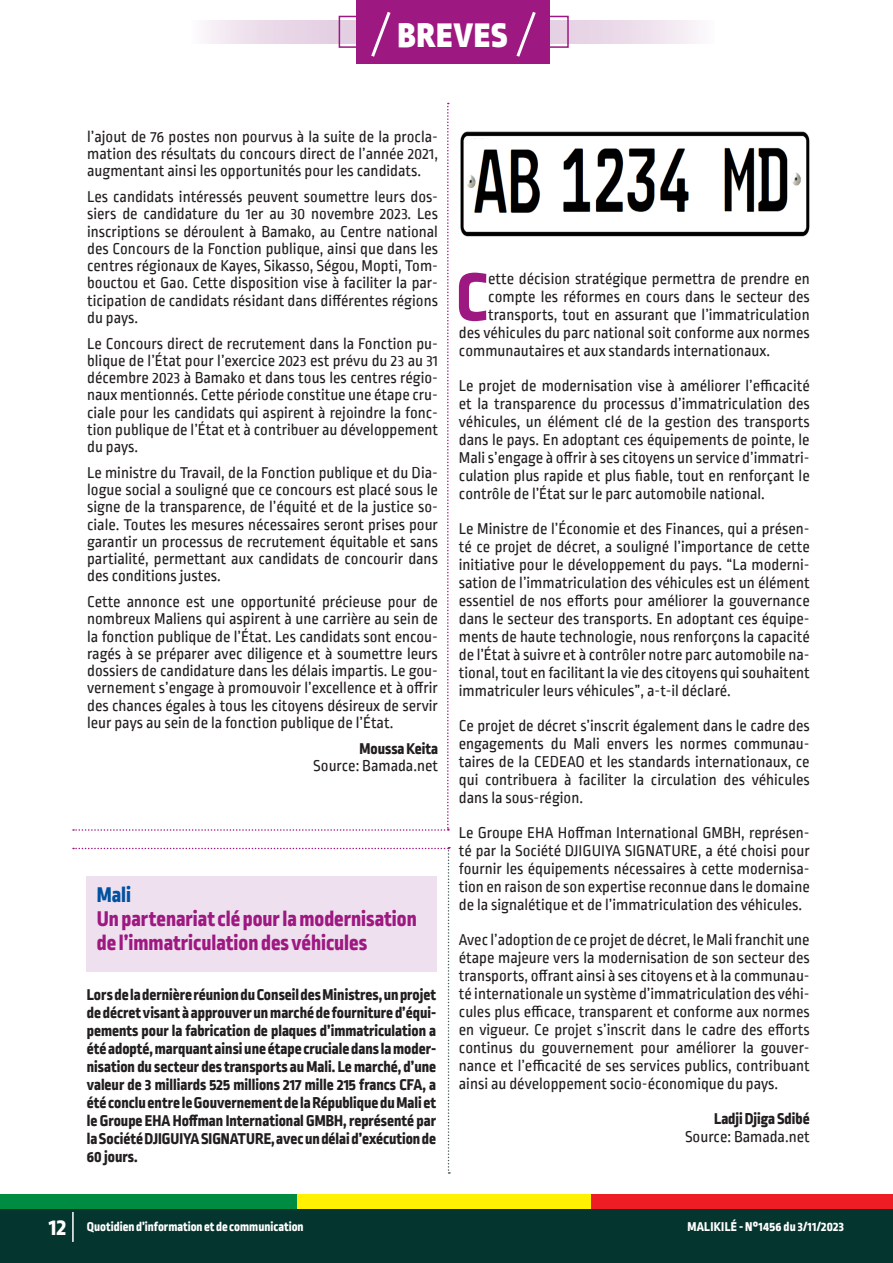
<style>
.page{position:relative;width:893px;height:1263px;background:#fff}
.page>*{position:absolute;margin:0;border:0;box-sizing:border-box;transform-origin:0 0}
.t1{font:800 71.4px "Ropa Sans Pro";color:#9e1881}
.t2{font:900 36px "Ropa Sans Pro";letter-spacing:.03em;color:#fff}
.t3{font:800 24px "Ropa Sans Pro";color:#fff}
.t4{font:800 22.5px/24px "Ropa Sans Pro";color:#9e1881}
.t5{font:800 22.5px "Ropa Sans Pro";color:#0052a1}
.t6{font:16.5px/18px "Ropa Sans PTT";color:#231f20;text-align:justify}
.t7{font:800 16.5px/18px "Ropa Sans Pro";color:#231f20;text-align:justify}
.t8{font:800 13.5px "Ropa Sans Pro";color:#fff}
.t9{font:800 13.5px "Ropa Sans Pro";letter-spacing:.02em;color:#fff}
</style>
<div class="page">
<div style="left:0;top:1195px;width:297px;height:17px;background:#008b43"></div>
<div style="left:297px;top:1195px;width:297px;height:17px;background:#fff101"></div>
<div style="left:592px;top:1195px;width:301px;height:17px;background:#ee1d23"></div>
<div style="left:0;top:1209px;width:893px;height:54px;background:#05352f"></div>
<hr style="left:72px;top:1212px;width:2px;height:30px;background:#fff">
<svg style="left:205px;top:21px;width:493px;height:23px;background:#ebdbea"></svg>
<div style="left:339px;top:16px;width:230px;height:32px;border:2px solid #9e1881"></div>
<div style="left:357px;top:0;width:193px;height:64px;background:#9e1881"></div>
<svg style="left:371px;top:12px;width:20px;height:45px"></svg>
<svg style="left:516px;top:12px;width:20px;height:45px"></svg>
<svg style="left:73px;top:103px;width:376px;height:728px"></svg>
<svg style="left:73px;top:847px;width:376px;height:327px"></svg>
<img style="left:460px;top:131px;width:350px;height:106px">
<p class="t2" style="left:398px;top:13px;width:111px">BREVES</p>
<p class="t6" style="left:87px;top:129px;width:352px;line-height:17.2px">l’ajout de 76 postes non pourvus à la suite de la procla&shy;mation des résultats du concours direct de l’année 2021, augmentant ainsi les opportunités pour les candidats.</p>
<p class="t6" style="left:87px;top:189px;width:352px;line-height:17.2px">Les candidats intéressés peuvent soumettre leurs dos&shy;siers de candidature du 1er au 30 novembre 2023. Les inscriptions se déroulent à Bamako, au Centre national des Concours de la Fonction publique, ainsi que dans les centres régionaux de Kayes, Sikasso, Ségou, Mopti, Tom&shy;bouctou et Gao. Cette disposition vise à faciliter la par&shy;ticipation de candidats résidant dans différentes régions du pays.</p>
<p class="t6" style="left:87px;top:336px;width:352px;line-height:17.2px">Le Concours direct de recrutement dans la Fonction pu&shy;blique de l’État pour l’exercice 2023 est prévu du 23 au 31 décembre 2023 à Bamako et dans tous les centres régio&shy;naux mentionnés. Cette période constitue une étape cru&shy;ciale pour les candidats qui aspirent à rejoindre la fonc&shy;tion publique de l’État et à contribuer au développement du pays.</p>
<p class="t6" style="left:87px;top:465px;width:352px;line-height:17.2px">Le ministre du Travail, de la Fonction publique et du Dia&shy;logue social a souligné que ce concours est placé sous le signe de la transparence, de l’équité et de la justice so&shy;ciale. Toutes les mesures nécessaires seront prises pour garantir un processus de recrutement équitable et sans partialité, permettant aux candidats de concourir dans des conditions justes.</p>
<p class="t6" style="left:87px;top:594px;width:352px;line-height:17.2px">Cette annonce est une opportunité précieuse pour de nombreux Maliens qui aspirent à une carrière au sein de la fonction publique de l’État. Les candidats sont encou&shy;ragés à se préparer avec diligence et à soumettre leurs dossiers de candidature dans les délais impartis. Le gou&shy;vernement s’engage à promouvoir l’excellence et à offrir des chances égales à tous les citoyens désireux de servir leur pays au sein de la fonction publique de l’État.</p>
<p class="t7" style="left:360px;top:740px;width:80px">Moussa Keita</p>
<p class="t6" style="left:313px;top:757px;width:126px">Source: Bamada.net</p>
<p class="t5" style="left:97px;top:881px;width:36px">Mali</p>
<p class="t4" style="left:97px;top:907px;width:322px">Un partenariat clé pour la modernisation de l’immatriculation des véhicules</p>
<p class="t7" style="left:87px;top:986px;width:351px">Lors de la dernière réunion du Conseil des Ministres, un projet de décret visant à approuver un marché de fourniture d’équi&shy;pements pour la fabrication de plaques d’immatriculation a été adopté, marquant ainsi une étape cruciale dans la moder&shy;nisation du secteur des transports au Mali. Le marché, d’une valeur de 3 milliards 525 millions 217 mille 215 francs CFA, a été conclu entre le Gouvernement de la République du Mali et le Groupe EHA Hoffman International GMBH, représenté par la Société DJIGUIYA SIGNATURE, avec un délai d’exécution de 60 jours.</p>
<p class="t1" style="left:456px;top:255px;width:34px">C</p>
<p class="t6" style="left:488px;top:271px;width:323px">ette décision stratégique permettra de prendre en</p>
<p class="t6" style="left:488px;top:289px;width:323px">compte les réformes en cours dans le secteur des</p>
<p class="t6" style="left:488px;top:307px;width:323px">transports, tout en assurant que l’immatriculation</p>
<p class="t6" style="left:459px;top:325px;width:352px">des véhicules du parc national soit conforme aux normes</p>
<p class="t6" style="left:459px;top:343px;width:313px">communautaires et aux standards internationaux.</p>
<p class="t6" style="left:459px;top:378px;width:352px">Le projet de modernisation vise à améliorer l’efficacité et la transparence du processus d’immatriculation des véhicules, un élément clé de la gestion des transports dans le pays. En adoptant ces équipements de pointe, le Mali s’engage à offrir à ses citoyens un service d’immatri&shy;culation plus rapide et plus fiable, tout en renforçant le contrôle de l’État sur le parc automobile national.</p>
<p class="t6" style="left:459px;top:521px;width:352px">Le Ministre de l’Économie et des Finances, qui a présen&shy;té ce projet de décret, a souligné l’importance de cette initiative pour le développement du pays. “La moderni&shy;sation de l’immatriculation des véhicules est un élément essentiel de nos efforts pour améliorer la gouvernance dans le secteur des transports. En adoptant ces équipe&shy;ments de haute technologie, nous renforçons la capacité de l’État à suivre et à contrôler notre parc automobile na&shy;tional, tout en facilitant la vie des citoyens qui souhaitent immatriculer leurs véhicules”, a-t-il déclaré.</p>
<p class="t6" style="left:459px;top:718px;width:352px">Ce projet de décret s’inscrit également dans le cadre des engagements du Mali envers les normes communau&shy;taires de la CEDEAO et les standards internationaux, ce qui contribuera à faciliter la circulation des véhicules dans la sous-région.</p>
<p class="t6" style="left:459px;top:825px;width:352px">Le Groupe EHA Hoffman International GMBH, représen&shy;té par la Société DJIGUIYA SIGNATURE, a été choisi pour fournir les équipements nécessaires à cette modernisa&shy;tion en raison de son expertise reconnue dans le domaine de la signalétique et de l’immatriculation des véhicules.</p>
<p class="t6" style="left:459px;top:932px;width:352px">Avec l’adoption de ce projet de décret, le Mali franchit une étape majeure vers la modernisation de son secteur des transports, offrant ainsi à ses citoyens et à la communau&shy;té internationale un système d’immatriculation des véhi&shy;cules plus efficace, transparent et conforme aux normes en vigueur. Ce projet s’inscrit dans le cadre des efforts continus du gouvernement pour améliorer la gouver&shy;nance et l’efficacité de ses services publics, contribuant ainsi au développement socio-économique du pays.</p>
<p class="t7" style="left:714px;top:1110px;width:97px">Ladji Djiga Sdibé</p>
<p class="t6" style="left:685px;top:1128px;width:126px">Source: Bamada.net</p>
<h3 class="t3" style="left:49px;top:1213px;width:19px">12</h3>
<p class="t8" style="left:87px;top:1219px;width:218px">Quotidien d’information et de communication</p>
<p class="t9" style="left:687px;top:1219px;width:158px">MALIKILÉ - N°1456 du 3/11/2023</p>
</div>
